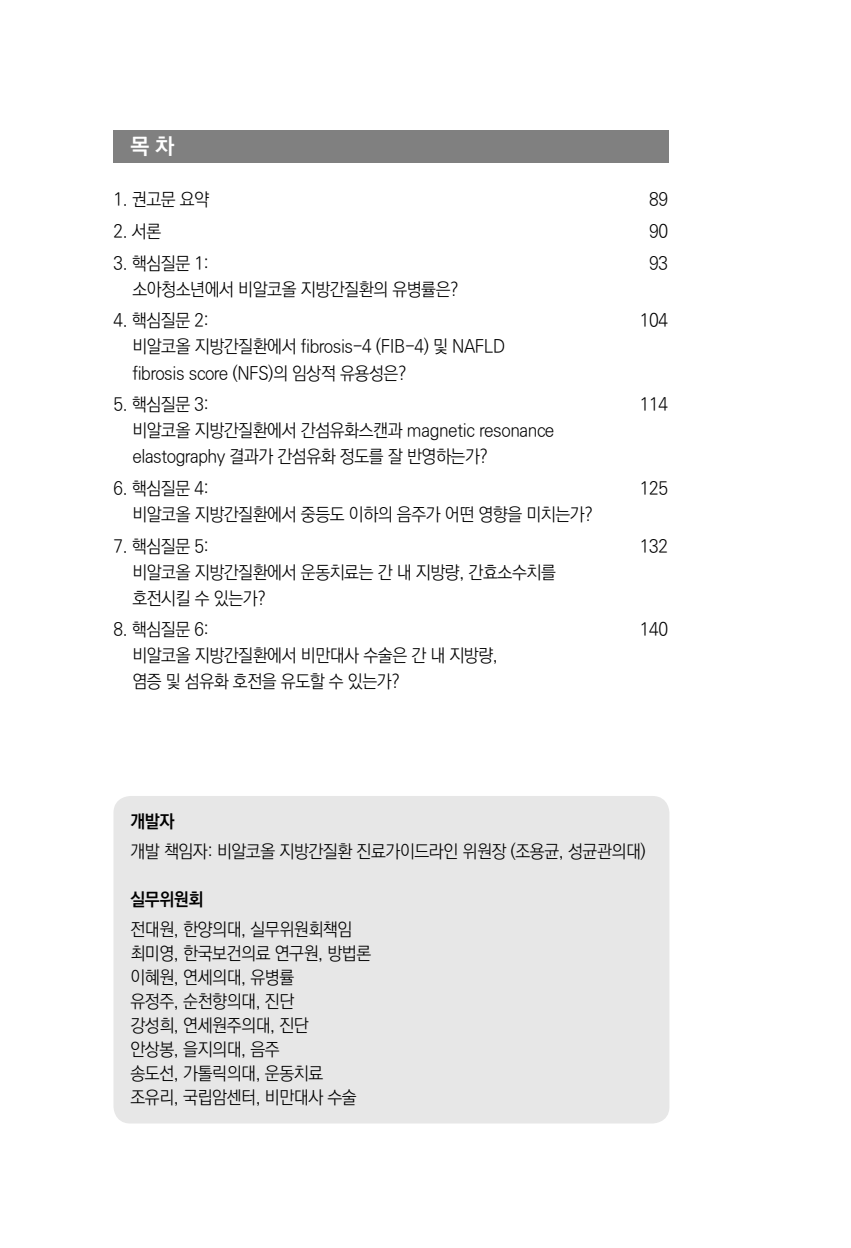
<style>
.page{position:relative;width:851px;height:1248px;background:#fff}
.page>*{position:absolute;margin:0;border:0;box-sizing:border-box;transform-origin:0 0}
.t1{font:700 22px "Ko Pub Dotum";color:#fff}
.t2{font:300 18px/24px "Ko Pub Dotum";letter-spacing:-.025em;color:#000;scale:.95 1}
.t3{font:700 18px "Ko Pub Dotum";letter-spacing:-.025em;color:#000;scale:.95 1}
</style>
<div class="page">
<hr style="left:850px;top:1198px;width:1px;height:49px;background:#dbdbdb">
<div style="left:113px;top:130px;width:556px;height:33px;background:#808080"></div>
<div style="left:113px;top:796px;width:556px;height:327px;background:#e7e7e7;border-radius:17px"></div>
<p class="t1" style="left:130px;top:135px;width:45px">목 차</p>
<p class="t2" style="left:113px;top:188px;width:102px">1. 권고문 요약</p>
<p class="t2" style="left:649px;top:188px;width:21px">89</p>
<p class="t2" style="left:113px;top:220px;width:52px">2. 서론</p>
<p class="t2" style="left:649px;top:220px;width:21px">90</p>
<p class="t2" style="left:113px;top:252px;width:102px">3. 핵심질문 1:</p>
<p class="t2" style="left:649px;top:252px;width:21px">93</p>
<p class="t2" style="left:132px;top:278px;width:345px">소아청소년에서 비알코올 지방간질환의 유병률은?</p>
<p class="t2" style="left:113px;top:309px;width:102px">4. 핵심질문 2:</p>
<p class="t2" style="left:640px;top:309px;width:31px">104</p>
<p class="t2" style="left:132px;top:334px;width:394px;line-height:26px">비알코올 지방간질환에서 fibrosis-4 (FIB-4) 및 NAFLD fibrosis score (NFS)의 임상적 유용성은?</p>
<p class="t2" style="left:113px;top:393px;width:102px">5. 핵심질문 3:</p>
<p class="t2" style="left:640px;top:393px;width:31px">114</p>
<p class="t2" style="left:132px;top:418px;width:446px;line-height:26px">비알코올 지방간질환에서 간섬유화스캔과 magnetic resonance elastography 결과가 간섬유화 정도를 잘 반영하는가?</p>
<p class="t2" style="left:113px;top:477px;width:102px">6. 핵심질문 4:</p>
<p class="t2" style="left:640px;top:477px;width:31px">125</p>
<p class="t2" style="left:132px;top:503px;width:486px">비알코올 지방간질환에서 중등도 이하의 음주가 어떤 영향을 미치는가?</p>
<p class="t2" style="left:113px;top:534px;width:102px">7. 핵심질문 5:</p>
<p class="t2" style="left:640px;top:534px;width:31px">132</p>
<p class="t2" style="left:132px;top:559px;width:447px;line-height:26px">비알코올 지방간질환에서 운동치료는 간 내 지방량, 간효소수치를 호전시킬 수 있는가?</p>
<p class="t2" style="left:113px;top:618px;width:102px">8. 핵심질문 6:</p>
<p class="t2" style="left:640px;top:618px;width:31px">140</p>
<p class="t2" style="left:132px;top:643px;width:386px;line-height:26px">비알코올 지방간질환에서 비만대사 수술은 간 내 지방량, 염증 및 섬유화 호전을 유도할 수 있는가?</p>
<p class="t3" style="left:130px;top:812px;width:48px">개발자</p>
<p class="t2" style="left:130px;top:840px;width:544px">개발 책임자: 비알코올 지방간질환 진료가이드라인 위원장 (조용균, 성균관의대)</p>
<p class="t3" style="left:130px;top:890px;width:78px">실무위원회</p>
<p class="t2" style="left:130px;top:917px;width:255px">전대원, 한양의대, 실무위원회책임 최미영, 한국보건의료 연구원, 방법론 이혜원, 연세의대, 유병률<br>유정주, 순천향의대, 진단<br>강성희, 연세원주의대, 진단<br>안상봉, 을지의대, 음주<br>송도선, 가톨릭의대, 운동치료 조유리, 국립암센터, 비만대사 수술</p>
</div>
